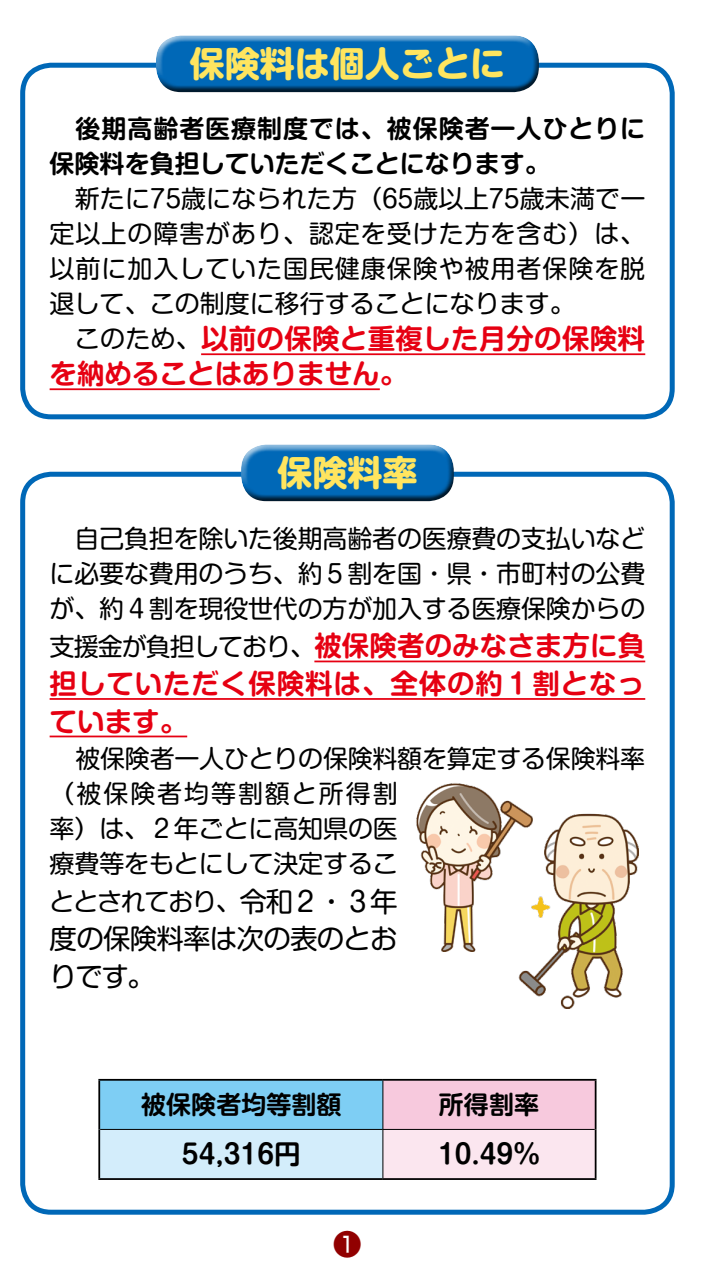
<style>
.page{position:relative;width:702px;height:1276px;background:#fff}
.page>*{position:absolute;margin:0;border:0;box-sizing:border-box;transform-origin:0 0}
.t1{font:700 35px "Shin M Go Pro";color:#ffe55f}
.t2{font:500 28.25px "Shin Go Pro";color:#910000}
.t3{font:700 27.5px/37.5px "Shin M Go Pro De";letter-spacing:.01em;color:#e60012}
.t4{font:27.5px/37.5px "Shin M Go Pro";letter-spacing:-.03em;color:#000}
.t5{font:700 26.5px "Shin M Go Pro De";color:#000}
.t6{font:25px/35px "Shin M Go Pro";letter-spacing:-.005em;color:#000;text-align:justify}
.t7{font:700 25px/35px "Shin M Go Pro De";letter-spacing:.035em;color:#000}
.t8{font:25px "Shin M Go Pro";letter-spacing:-.05em;color:#000}
.t9{font:700 25px "Shin M Go Pro De";color:#000}
.s1{font-family:"Shin M Go Pro";font-weight:400;font-size:25px;color:#000}
.s2{font-size:27.5px}
</style>
<div class="page">
<div style="left:20px;top:63px;width:654px;height:356px;border:5px solid #0068b7;border-radius:28px"></div>
<div style="left:20px;top:472px;width:654px;height:742px;border:5px solid #0068b7;border-radius:28px"></div>
<div style="left:153px;top:35px;width:387px;height:49px;background:#fff;opacity:.75"></div>
<div style="left:154px;top:42px;width:387px;height:53px;background:#000;opacity:.75"></div>
<div style="left:238px;top:444px;width:218px;height:48px;background:#fff;opacity:.75"></div>
<div style="left:239px;top:451px;width:217px;height:53px;background:#000;opacity:.75"></div>
<div style="left:99px;top:1079px;width:284px;height:50px;background:#7ecef4"></div>
<div style="left:383px;top:1079px;width:212px;height:50px;background:#f7c9dd"></div>
<div style="left:99px;top:1129px;width:284px;height:50px;background:#d3edfb"></div>
<div style="left:383px;top:1129px;width:212px;height:50px;background:#fbe6ef"></div>
<hr style="left:98px;top:1079px;width:285px;height:1px;background:#000">
<hr style="left:98px;top:1080px;width:2px;height:49px;background:#000">
<hr style="left:383px;top:1079px;width:213px;height:1px;background:#000">
<hr style="left:594px;top:1080px;width:2px;height:49px;background:#000">
<hr style="left:98px;top:1129px;width:2px;height:49px;background:#000">
<hr style="left:594px;top:1129px;width:2px;height:49px;background:#000">
<hr style="left:100px;top:1129px;width:283px;height:1px;background:#000">
<hr style="left:383px;top:1129px;width:211px;height:1px;background:#000">
<hr style="left:382px;top:1129px;width:1px;height:49px;background:#000">
<hr style="left:98px;top:1178px;width:285px;height:2px;background:#000">
<hr style="left:383px;top:1178px;width:213px;height:2px;background:#000">
<hr style="left:382px;top:1080px;width:1px;height:49px;background:#000">
<hr style="left:201px;top:353px;width:444px;height:2px;background:#e60012">
<hr style="left:50px;top:388px;width:330px;height:2px;background:#e60012">
<hr style="left:314px;top:660px;width:331px;height:2px;background:#e60012">
<hr style="left:50px;top:698px;width:595px;height:2px;background:#e60012">
<hr style="left:50px;top:735px;width:137px;height:2px;background:#e60012">
<img style="left:518px;top:813px;width:120px;height:195px">
<img style="left:416px;top:783px;width:125px;height:168px">
<h1 class="t1" style="left:190px;top:35px;width:316px">保険料は個人ごとに</h1>
<p class="t7" style="left:50px;top:108px;width:597px;text-indent:26px">後期高齢者医療制度では、被保険者一人ひとりに保険料を負担していただくことになります。</p>
<p class="t6" style="left:50px;top:178px;width:597px">　新たに75歳になられた方（65歳以上75歳未満で一定以上の障害があり、認定を受けた方を含む）は、以前に加入していた国民健康保険や被用者保険を脱退して、この制度に移行することになります。</p>
<p class="t3" style="left:50px;top:318px;width:597px;line-height:35px"><span class="s1">　このため、</span>以前の保険と重複した月分の保険料を納めることはありません。</p>
<h1 class="t1" style="left:277px;top:444px;width:141px">保険料率</h1>
<p class="t6" style="left:50px;top:518px;width:597px;text-indent:25px">自己負担を除いた後期高齢者の医療費の支払いなどに必要な費用のうち、約５割を国・県・市町村の公費が、約４割を現役世代の方が加入する医療保険からの</p>
<p class="t3" style="left:50px;top:624px;width:597px;text-align:justify"><span class="s1">支援金が負担しており、</span>被保険者のみなさま方に負担していただく保険料は、全体の約１割となっています。</p>
<p class="t6" style="left:50px;top:738px;width:597px;text-align:left;text-indent:26px">被保険者一人ひとりの保険料額を算定する保険料率（被保険者均等割額と所得割<br>率）は、２年ごとに高知県の医<br>療費等をもとにして決定するこ</p>
<p class="t8" style="left:50px;top:881px;width:349px">ととされており、<span class="s2">令和２・３年</span></p>
<p class="t4" style="left:50px;top:916px;width:349px">度の保険料率は次の表のとおりです。</p>
<p class="t9" style="left:141px;top:1084px;width:201px">被保険者均等割額</p>
<p class="t5" style="left:182px;top:1132px;width:120px">54,316円</p>
<p class="t2" style="left:333px;top:1221px;width:30px">1</p>
<p class="t9" style="left:439px;top:1084px;width:101px">所得割率</p>
<p class="t5" style="left:438px;top:1132px;width:103px">10.49％</p>
</div>
